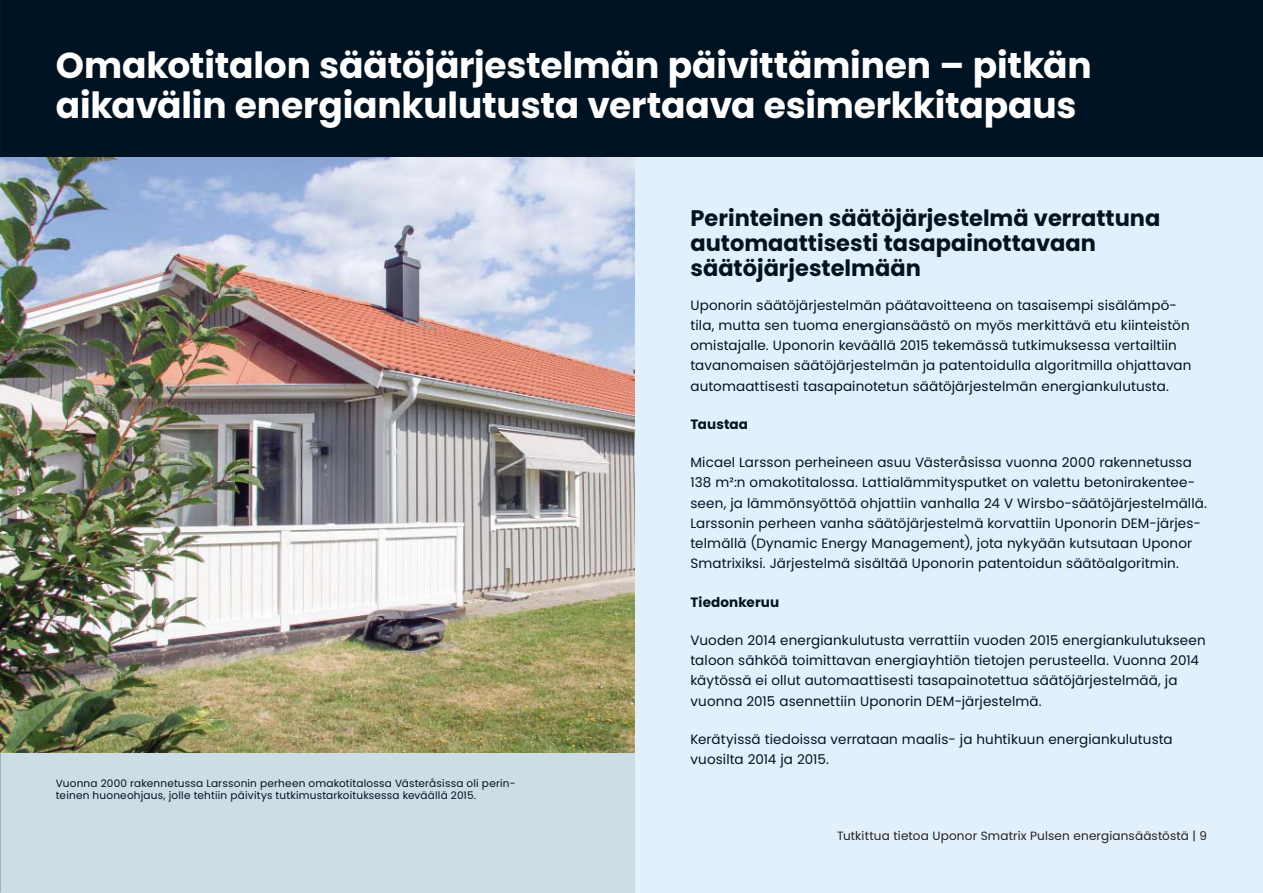
<style>
.page{position:relative;width:1263px;height:893px;background:#fff}
.page>*{position:absolute;margin:0;border:0;box-sizing:border-box;transform-origin:0 0}
.Main_headers_nega_21{font:700 36px/39.6px "Poppins";letter-spacing:-.005em;color:#fff}
.Subhead_-_15pt{font:700 22.5px/24.8px "Poppins";color:#001322}
.Body_Copy_-_9pt_2110{font:13.5px/20.2px "Poppins";letter-spacing:.01em;color:#001322}
.Body_Copy_-_9pt_2110-2{font:700 13.5px "Poppins";letter-spacing:.01em;color:#001322}
.t1{font:12px "Poppins";letter-spacing:.015em;color:#231f20}
.Image_text_211022{font:10.5px/12px "Poppins";letter-spacing:.02em;color:#001322}
</style>
<div class="page">
<div style="left:0;top:0;width:1263px;height:158px;background:#001322"></div>
<div style="left:635px;top:158px;width:628px;height:735px;background:#e1f0fa"></div>
<div style="left:0;top:158px;width:635px;height:735px;background:#cddde6"></div>
<img style="left:0;top:158px;width:635px;height:595px">
<p class="Main_headers_nega_21" style="left:56px;top:46px;width:1037px">Omakotitalon säätöjärjestelmän päivittäminen – pitkän aikavälin energiankulutusta vertaava esimerkkitapaus</p>
<p class="Image_text_211022" style="left:56px;top:777px;width:461px">Vuonna 2000 rakennetussa Larssonin perheen omakotitalossa Västeråsissa oli perin&shy;teinen huoneohjaus, jolle tehtiin päivitys tutkimustarkoituksessa keväällä 2015.</p>
<p class="Subhead_-_15pt" style="left:690px;top:206px;width:471px">Perinteinen säätöjärjestelmä verrattuna automaattisesti tasapainottavaan säätöjärjestelmään</p>
<p class="Body_Copy_-_9pt_2110" style="left:690px;top:295px;width:502px">Uponorin säätöjärjestelmän päätavoitteena on tasaisempi sisälämpö&shy;tila, mutta sen tuoma energiansäästö on myös merkittävä etu kiinteistön omistajalle. Uponorin keväällä 2015 tekemässä tutkimuksessa vertailtiin tavanomaisen säätöjärjestelmän ja patentoidulla algoritmilla ohjattavan automaattisesti tasapainotetun säätöjärjestelmän energiankulutusta.</p>
<p class="Body_Copy_-_9pt_2110-2" style="left:690px;top:416px;width:59px">Taustaa</p>
<p class="Body_Copy_-_9pt_2110" style="left:690px;top:452px;width:518px">Micael Larsson perheineen asuu Västeråsissa vuonna 2000 rakennetussa 138 m²:n omakotitalossa. Lattialämmitysputket on valettu betonirakentee&shy;seen, ja lämmönsyöttöä ohjattiin vanhalla 24 V Wirsbo-säätöjärjestelmällä.<br>Larssonin perheen vanha säätöjärjestelmä korvattiin Uponorin DEM-järjes&shy;telmällä (Dynamic Energy Management), jota nykyään kutsutaan Uponor Smatrixiksi. Järjestelmä sisältää Uponorin patentoidun säätöalgoritmin.</p>
<p class="Body_Copy_-_9pt_2110-2" style="left:690px;top:594px;width:90px">Tiedonkeruu</p>
<p class="Body_Copy_-_9pt_2110" style="left:690px;top:630px;width:517px">Vuoden 2014 energiankulutusta verrattiin vuoden 2015 energiankulutukseen taloon sähköä toimittavan energiayhtiön tietojen perusteella. Vuonna 2014 käytössä ei ollut automaattisesti tasapainotettua säätöjärjestelmää, ja vuonna 2015 asennettiin Uponorin DEM-järjestelmä.</p>
<p class="Body_Copy_-_9pt_2110" style="left:690px;top:729px;width:484px">Kerätyissä tiedoissa verrataan maalis- ja huhtikuun energiankulutusta vuosilta 2014 ja 2015.</p>
<p class="t1" style="left:837px;top:829px;width:371px">Tutkittua tietoa Uponor Smatrix Pulsen energiansäästöstä | 9</p>
</div>
